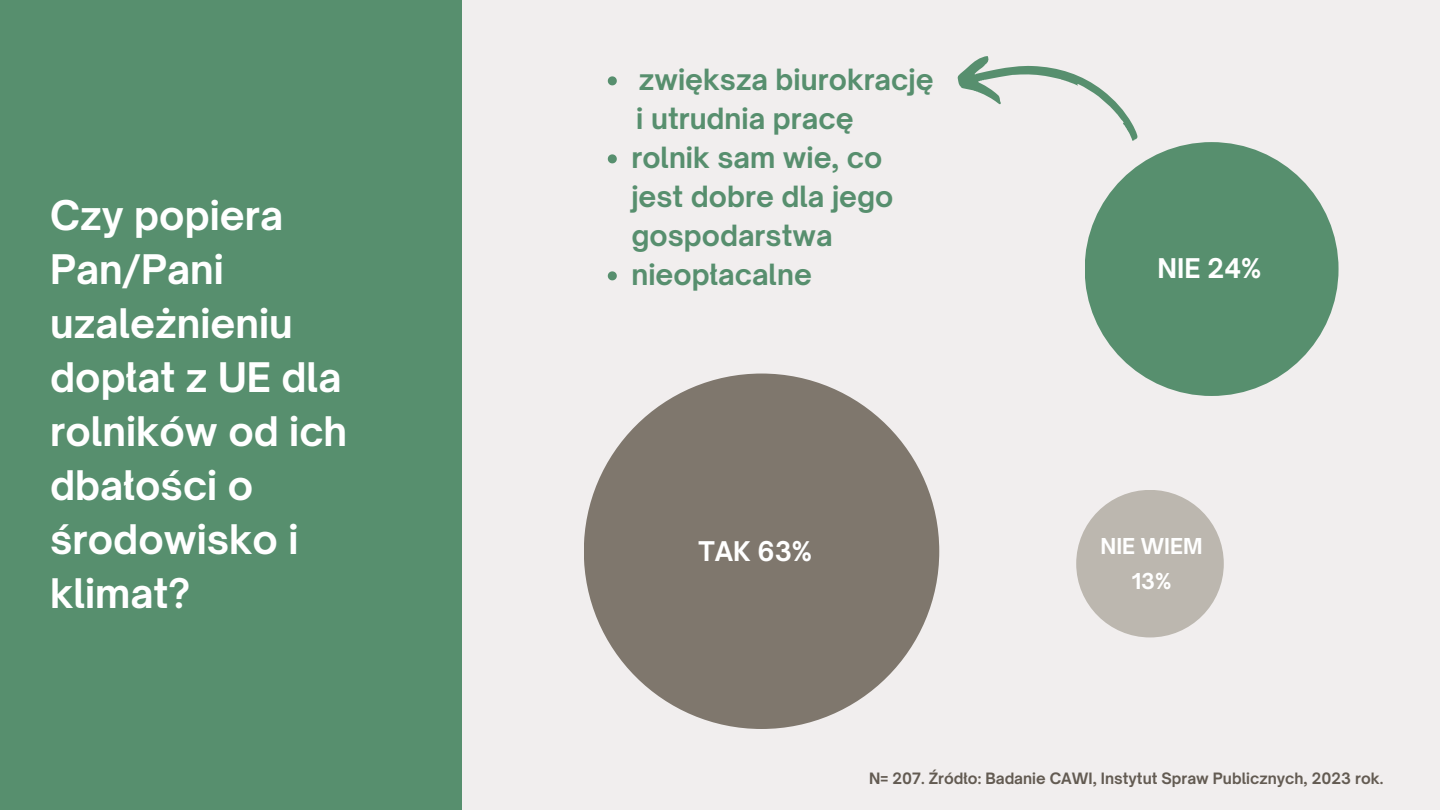
<style>
.page{position:relative;width:1440px;height:810px;background:#fff}
.page>*{position:absolute;margin:0;border:0;box-sizing:border-box;transform-origin:0 0}
.t1{font:700 39px/54px "Open Sauce One";color:#fff}
.t2{font:700 28px/39px "Open Sauce One";color:#578f6e}
.t3{font:700 26px "Open Sauce One";color:#fff}
.t4{font:700 21px/35.2px "Open Sauce One";color:#fff;text-align:center}
.t5{font:700 15px "Open Sauce One";color:#635b52}
</style>
<div class="page">
<div style="left:0;top:0;width:462px;height:810px;background:#578f6e"></div>
<div style="left:462px;top:0;width:978px;height:810px;background:#f1eeee"></div>
<div style="left:1076px;top:490px;width:148px;height:147px;background:#bcb7af;border-radius:50%"></div>
<div style="left:1085px;top:142px;width:254px;height:254px;background:#578f6e;border-radius:50%"></div>
<div style="left:584px;top:374px;width:355px;height:355px;background:#7f776d;border-radius:50%"></div>
<svg style="left:957px;top:56px;width:181px;height:85px"></svg>
<svg style="left:608px;top:76px;width:9px;height:9px"></svg>
<svg style="left:608px;top:154px;width:9px;height:9px"></svg>
<svg style="left:608px;top:271px;width:9px;height:9px"></svg>
<p class="t1" style="left:50px;top:188px;width:299px">Czy popiera<br>Pan/Pani uzależnieniu dopłat z UE dla rolników od ich dbałości o środowisko i klimat?</p>
<p class="t2" style="left:639px;top:60px;width:296px">zwiększa biurokrację</p>
<p class="t2" style="left:636px;top:99px;width:219px">i utrudnia pracę</p>
<p class="t2" style="left:631px;top:138px;width:264px">rolnik sam wie, co jest dobre dla jego gospodarstwa</p>
<p class="t2" style="left:631px;top:255px;width:182px">nieopłacalne</p>
<p class="t3" style="left:698px;top:535px;width:115px">TAK 63%</p>
<p class="t3" style="left:1158px;top:252px;width:105px">NIE 24%</p>
<p class="t4" style="left:1101px;top:528px;width:104px">NIE WIEM<br>13%</p>
<p class="t5" style="left:869px;top:769px;width:516px">N= 207. Źródło: Badanie CAWI, Instytut Spraw Publicznych, 2023 rok.</p>
</div>
